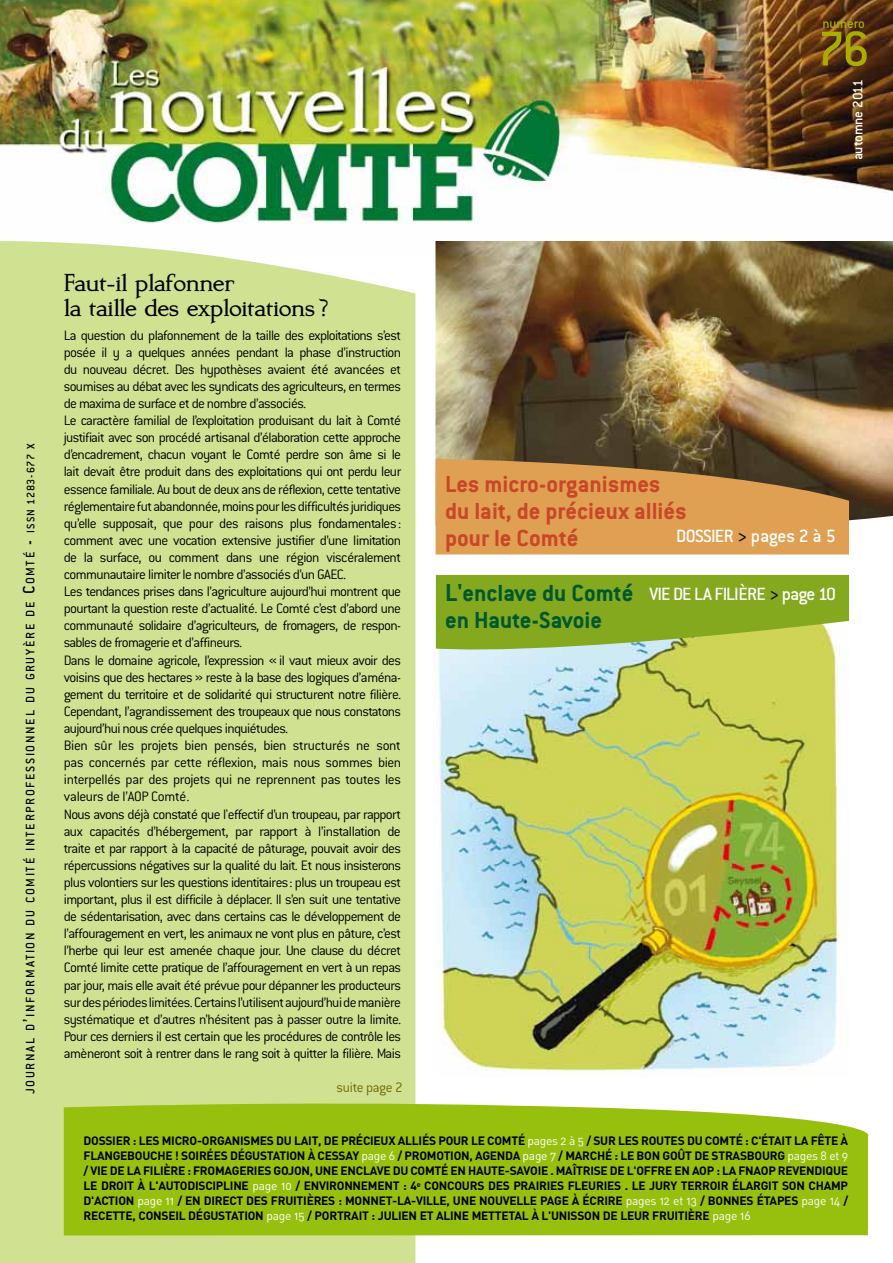
<style>
.page{position:relative;width:893px;height:1263px;background:#fff}
.page>*{position:absolute;margin:0;border:0;box-sizing:border-box;transform-origin:0 0}
.t1{font:500 53.7px "Conduit ITC";color:#aaac00}
.t2{font:700 27px/25.5px "Kurosawa Serif";letter-spacing:-.02em;color:#000}
.t3{font:700 25.5px/27px "Conduit ITC";color:#c84727}
.t4{font:700 25.5px/27px "Conduit ITC";color:#00582f}
.t5{font:500 19.5px "Conduit ITC";letter-spacing:-.03em;color:#fff}
.t6{font:300 15px/17.1px "Conduit ITC";letter-spacing:-.04em;color:#000}
.t7{font:500 15px "Conduit ITC";letter-spacing:-.03em;color:#fff}
.t8{font:300 15px "Conduit ITC";letter-spacing:-.025em;color:#716900}
.t9{font:500 14.7px "Conduit ITC";color:#aaac00}
.t10{font:500 13.5px "Conduit ITC";letter-spacing:.12em;color:#000}
.t11{font:700 12px/15px "DIN";letter-spacing:-.02em;color:#000;text-align:justify}
.s1{font-size:18px}
.s2{font-size:12px}
.s3{color:#000}
.s4{font-size:27px}
.s5{font-family:"DIN Regular Alternate";font-weight:400;color:#fff}
</style>
<div class="page">
<img style="left:435px;top:596px;width:407px;height:480px">
<img style="left:0;top:0;width:893px;height:224px">
<div style="left:0;top:241px;width:415px;height:1022px;background:#d0e292"></div>
<img style="left:435px;top:241px;width:458px;height:285px">
<svg style="left:436px;top:459px;width:413px;height:95px;background:#cb924c"></svg>
<div style="left:64px;top:1100px;width:805px;height:135px;background:#97bf0d"></div>
<svg style="left:436px;top:575px;width:413px;height:82px;background:#94b338"></svg>
<p class="t9" style="left:823px;top:15px;width:44px">numéro</p>
<h1 class="t1" style="left:817px;top:19px;width:54px">76</h1>
<p class="t7" style="left:849px;top:160px;width:83px;rotate:-90deg">automne 2011</p>
<p class="t10" style="left:23px;top:1094px;width:652px;rotate:-90deg">journal d<span class="s1">’</span>information du comité interprofessionnel du gruyère de <span class="s1">C</span> omté <span class="s1">-</span> <span class="s2">ISSN 1283-677 X</span></p>
<h2 class="t2" style="left:64px;top:271px;width:268px">Faut-il plafonner<br>la taille des exploitations?</h2>
<p class="t6" style="left:64px;top:326px;width:339px">La question du plafonnement de la taille des exploitations s’est posée il y a quelques années pendant la phase d’instruction du nouveau décret. Des hypothèses avaient été avancées et soumises au débat avec les syndicats des agriculteurs, en termes de maxima de surface et de nombre d’associés.<br>Le caractère familial de l’exploitation produisant du lait à Comté justifiait avec son procédé artisanal d’élaboration cette approche d’encadrement, chacun voyant le Comté perdre son âme si le lait devait être produit dans des exploitations qui ont perdu leur essence familiale. Au bout de deux ans de réflexion, cette tentative réglementaire fut abandonnée, moins pour les difficultés juridiques qu’elle supposait, que pour des raisons plus fondamentales: comment avec une vocation extensive justifier d’une limitation de la surface, ou comment dans une région viscéralement communautaire limiter le nombre d’associés d’un GAEC.<br>Les tendances prises dans l’agriculture aujourd’hui montrent que pourtant la question reste d’actualité. Le Comté c’est d’abord une communauté solidaire d’agriculteurs, de fromagers, de respon&shy;sables de fromagerie et d’affineurs.<br>Dans le domaine agricole, l’expression « il vaut mieux avoir des voisins que des hectares » reste à la base des logiques d’aména&shy;gement du territoire et de solidarité qui structurent notre filière.<br>Cependant, l’agrandissement des troupeaux que nous constatons aujourd’hui nous crée quelques inquiétudes.<br>Bien sûr les projets bien pensés, bien structurés ne sont pas concernés par cette réflexion, mais nous sommes bien interpellés par des projets qui ne reprennent pas toutes les valeurs de l’AOP Comté.<br>Nous avons déjà constaté que l'effectif d’un troupeau, par rapport aux capacités d’hébergement, par rapport à l’installation de traite et par rapport à la capacité de pâturage, pouvait avoir des répercussions négatives sur la qualité du lait. Et nous insisterons plus volontiers sur les questions identitaires: plus un troupeau est important, plus il est difficile à déplacer. Il s’en suit une tentative de sédentarisation, avec dans certains cas le développement de l’affouragement en vert, les animaux ne vont plus en pâture, c’est l’herbe qui leur est amenée chaque jour. Une clause du décret Comté limite cette pratique de l’affouragement en vert à un repas par jour, mais elle avait été prévue pour dépanner les producteurs sur des périodes limitées. Certains l’utilisent aujourd’hui de manière systématique et d’autres n’hésitent pas à passer outre la limite.<br>Pour ces derniers il est certain que les procédures de contrôle les amèneront soit à rentrer dans le rang soit à quitter la filière. Mais</p>
<p class="t8" style="left:337px;top:1079px;width:68px">suite page 2</p>
<h3 class="t3" style="left:445px;top:470px;width:243px">Les micro-organismes du lait, de précieux alliés pour le Comté</h3>
<h3 class="t5" style="left:676px;top:524px;width:161px">DOSSIER <span class="s3">&gt;</span> pages 2 à 5</h3>
<h3 class="t4" style="left:445px;top:579px;width:190px"><span class="s4">L'</span>enclave du Comté en Haute-Savoie</h3>
<h3 class="t5" style="left:649px;top:583px;width:188px">vie de la filière <span class="s3">&gt;</span> page 10</h3>
<p class="t11" style="left:84px;top:1133px;width:766px">DOSSIER : LES MICRo-ORGANISMES DU LAIT, DE PRÉCIEUX ALLIÉS POUR LE COMTÉ <span class="s5">pages 2 à 5</span> / SUR LES ROUTES DU COMTÉ : C'ÉTAIT LA FÊTE À FLANGEBOUCHE ! SOIRÉES DÉGUSTATION À CESSAY <span class="s5">page 6</span> / PROMOTION, AGENDA <span class="s5">page 7</span> / MARCHÉ : LE BON GOÛT DE STRASBOURG <span class="s5">pages 8 et 9 </span>/ VIE DE LA FILIÈRE : FROMAGERIES GOJON, UNE ENCLAVE DU COMTÉ EN HAUTE-SAVOIE . MAÎTRISE DE L'OFFRE EN AOP : LA FNAOP REVENDIQUE LE DROIT À L'AUTODISCIPLINE <span class="s5">page 10</span> / ENVIRONNEMENT : 4<sup>e</sup> CONCOURS DES PRAIRIES FLEURIES . LE JURY TERROIR ÉLARGIT SON CHAMP D'ACTION <span class="s5">page 11</span> / EN DIRECT DES FRUITIÈRES : MONNET-LA-VILLE, UNE NOUVELLE PAGE À ÉCRIRE <span class="s5">pages 12 et 13</span> / BONNES ÉTAPES <span class="s5">page 14</span> / RECETTE, CONSEIL DÉGUSTATION <span class="s5">page 15</span> / PORTRAIT : JULIEN ET ALINE METTETAL À L'UNISSON DE LEUR FRUITIÈRE <span class="s5">page 16</span></p>
</div>
